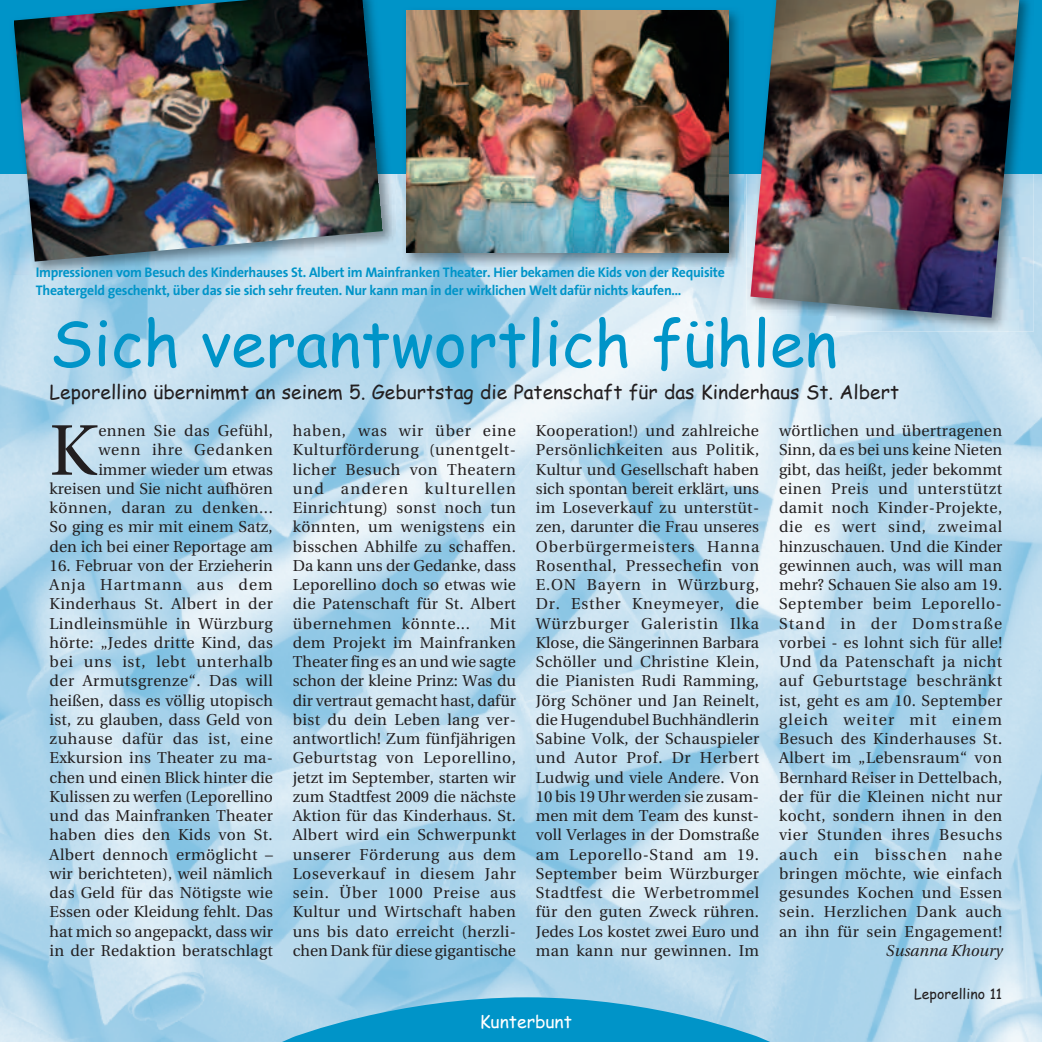
<style>
.page{position:relative;width:1042px;height:1042px;background:#fff}
.page>*{position:absolute;margin:0;border:0;box-sizing:border-box;transform-origin:0 0}
.t1{font:71.4px "Utopia";color:#231f20}
.t2{font:63px "Comic Sans MS";color:#0094c8}
.t3{font:19.25px "Comic Sans MS";color:#231f20}
.t4{font:17.5px "Comic Sans MS";color:#fff}
.t5{font:15.75px/19.2px "Utopia";letter-spacing:.015em;color:#231f20;text-align:justify}
.t6{font:italic 15.75px "Utopia";color:#231f20}
.t7{font:700 14px/18.4px "The Sans";letter-spacing:-.02em;color:#0094c8}
.t8{font:14px "Comic Sans MS";color:#231f20}
</style>
<div class="page">
<img style="left:0;top:174px;width:1042px;height:868px">
<svg style="left:226px;top:997px;width:602px;height:45px"></svg>
<div style="left:0;top:0;width:1042px;height:174px;background:#0094c8"></div>
<img style="left:746px;top:0;width:287px;height:331px">
<img style="left:746px;top:317px;width:89px;height:14px">
<img style="left:750px;top:0;width:269px;height:318px">
<img style="left:402px;top:11px;width:341px;height:256px">
<img style="left:406px;top:10px;width:323px;height:242px">
<img style="left:9px;top:127px;width:387px;height:148px">
<img style="left:14px;top:0;width:369px;height:262px">
<p class="t7" style="left:36px;top:262px;width:690px">Impressionen vom Besuch des Kinderhauses St. Albert im Mainfranken Theater. Hier bekamen die Kids von der Requisite<br>Theatergeld geschenkt, über das sie sich sehr freuten. Nur kann man in der wirklichen Welt dafür nichts kaufen…</p>
<h2 class="t2" style="left:50px;top:297px;width:789px">Sich verantwortlich fühlen</h2>
<p class="t3" style="left:50px;top:378px;width:851px">Leporellino übernimmt an seinem 5. Geburtstag die Patenschaft für das Kinderhaus St. Albert</p>
<p class="t5" style="left:50px;top:421px;width:225px;text-align:right">ennen Sie das Gefühl,<br>wenn ihre Gedanken immer wieder um etwas kreisen und Sie nicht aufhören können, daran zu denken...<br>So ging es mir mit einem Satz, den ich bei einer Reportage am</p>
<p class="t5" style="left:50px;top:556px;width:225px">16. Februar von der Erzieherin Anja Hartmann aus dem Kinderhaus St. Albert in der Lindleinsmühle in Würzburg hörte: „Jedes dritte Kind, das bei uns ist, lebt unterhalb der Armutsgrenze“. Das will heißen, dass es völlig utopisch ist, zu glauben, dass Geld von zuhause dafür das ist, eine Exkursion ins Theater zu ma&shy;chen und einen Blick hinter die Kulissen zu werfen (Leporellino und das Mainfranken Theater haben dies den Kids von St.<br>Albert dennoch ermöglicht – wir berichteten), weil nämlich das Geld für das Nötigste wie Essen oder Kleidung fehlt. Das hat mich so angepackt, dass wir in der Redaktion beratschlagt</p>
<h1 class="t1" style="left:50px;top:411px;width:48px">K</h1>
<p class="t5" style="left:293px;top:421px;width:225px">haben, was wir über eine Kulturförderung (unentgelt&shy;licher Besuch von Theatern und anderen kulturellen Einrichtung) sonst noch tun könnten, um wenigstens ein bisschen Abhilfe zu schaffen.<br>Da kann uns der Gedanke, dass Leporellino doch so etwas wie die Patenschaft für St. Albert übernehmen könnte...</p>
<p class="t5" style="left:293px;top:614px;width:225px;text-indent:197px">Mit dem Projekt im Mainfranken Theater fing es an und wie sagte schon der kleine Prinz: Was du dir vertraut gemacht hast, dafür bist du dein Leben lang ver&shy;antwortlich! Zum fünfjährigen Geburtstag von Leporellino, jetzt im September, starten wir zum Stadtfest 2009 die nächste Aktion für das Kinderhaus. St.<br>Albert wird ein Schwerpunkt unserer Förderung aus dem Loseverkauf in diesem Jahr sein. Über 1000 Preise aus Kultur und Wirtschaft haben uns bis dato erreicht (herzli&shy;chen Dank für diese gigantische</p>
<p class="t5" style="left:536px;top:421px;width:225px">Kooperation!) und zahlreiche Persönlichkeiten aus Politik, Kultur und Gesellschaft haben sich spontan bereit erklärt, uns im Loseverkauf zu unterstüt&shy;zen, darunter die Frau unseres Oberbürgermeisters Hanna Rosenthal, Pressechefin von E.ON Bayern in Würzburg, Dr. Esther Kneymeyer, die Würzburger Galeristin Ilka Klose, die Sängerinnen Barbara Schöller und Christine Klein, die Pianisten Rudi Ramming, Jörg Schöner und Jan Reinelt, die Hugendubel Buchhändlerin Sabine Volk, der Schauspieler und Autor Prof. Dr Herbert Ludwig und viele Andere. Von 10 bis 19 Uhr werden sie zusam&shy;men mit dem Team des kunst&shy;voll Verlages in der Domstraße am Leporello-Stand am 19.<br>September beim Würzburger Stadtfest die Werbetrommel für den guten Zweck rühren.<br>Jedes Los kostet zwei Euro und man kann nur gewinnen. Im</p>
<p class="t5" style="left:779px;top:421px;width:225px">wörtlichen und übertragenen Sinn, da es bei uns keine Nieten gibt, das heißt, jeder bekommt einen Preis und unterstützt damit noch Kinder-Projekte, die es wert sind, zweimal hinzuschauen. Und die Kinder gewinnen auch, was will man mehr? Schauen Sie also am 19.<br>September beim Leporello-Stand in der Domstraße vorbei - es lohnt sich für alle!<br>Und da Patenschaft ja nicht auf Geburtstage beschränkt ist, geht es am 10. September gleich weiter mit einem Besuch des Kinderhauses St.<br>Albert im „Lebensraum“ von Bernhard Reiser in Dettelbach, der für die Kleinen nicht nur kocht, sondern ihnen in den vier Stunden ihres Besuchs auch ein bisschen nahe bringen möchte, wie einfach gesundes Kochen und Essen sein. Herzlichen Dank auch an ihn für sein Engagement!</p>
<p class="t6" style="left:885px;top:942px;width:118px">Susanna Khoury</p>
<p class="t8" style="left:914px;top:983px;width:90px">Leporellino 11</p>
<p class="t4" style="left:480px;top:1008px;width:94px">Kunterbunt</p>
</div>
